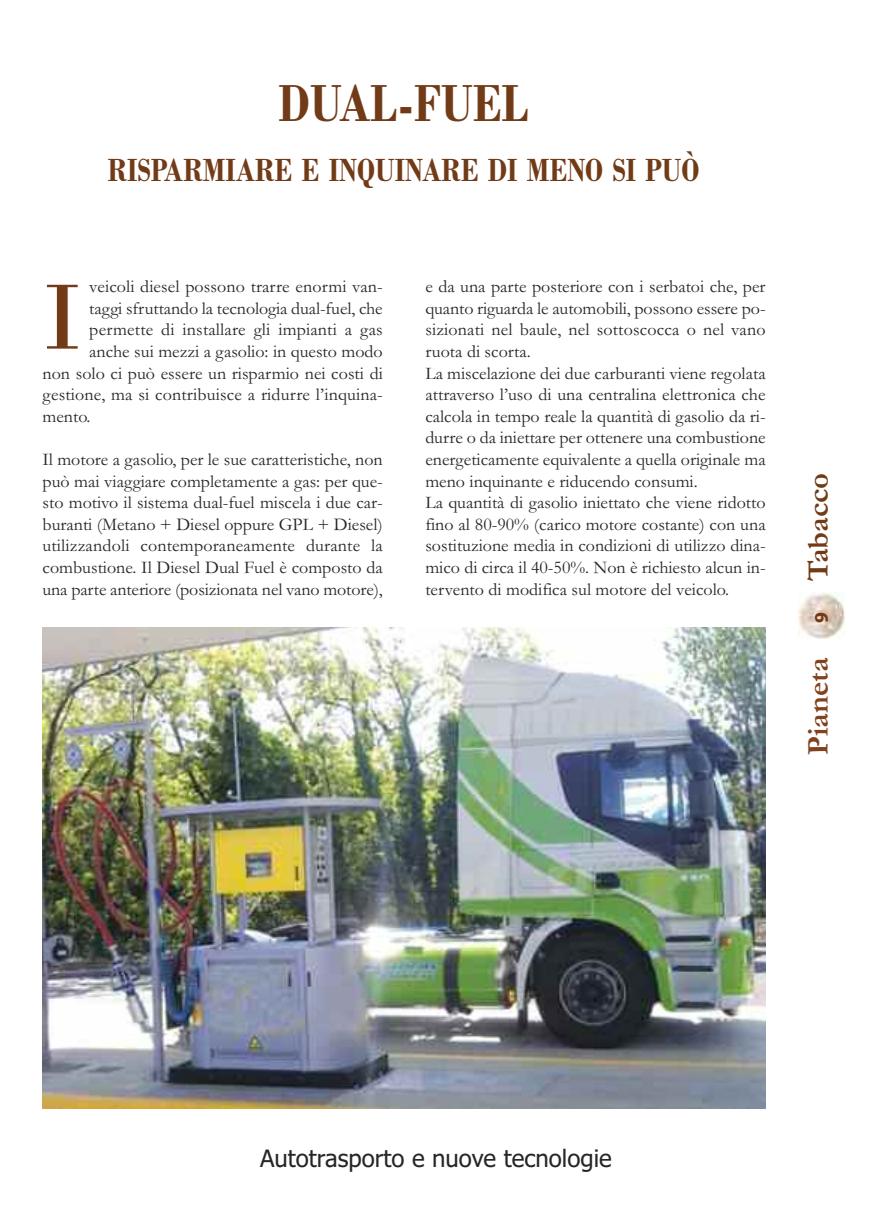
<style>
.page{position:relative;width:872px;height:1212px;background:#fff}
.page>*{position:absolute;margin:0;border:0;box-sizing:border-box;transform-origin:0 0}
.t1{font:97.5px "Bodoni";color:#713b17;scale:.95 1}
.t2{font:700 54.75px "Bodoni";color:#713b17;scale:.82 1}
.t3{font:700 33.75px "Bodoni";color:#713b17;scale:.82 1}
.t4{font:700 30.6px "Garamond";color:#81421e}
.t5{font:700 30.6px "Garamond";color:#713b17}
.t6{font:24px "Tahoma";color:#272627}
.t7{font:18px/21.6px "Garamond";color:#272627;text-align:justify}
.t8{font:700 17.25px "Tahoma";color:#713b17}
</style>
<div class="page">
<img style="left:798px;top:592px;width:46px;height:46px">
<img style="left:43px;top:628px;width:722px;height:480px">
<h2 class="t2" style="left:278px;top:71px;width:306px">DUAL-FUEL</h2>
<h3 class="t3" style="left:108px;top:149px;width:723px">RISPARMIARE E INQUINARE DI MENO SI PUÒ</h3>
<p class="t7" style="left:89px;top:275px;width:295px">veicoli diesel possono trarre enormi van-</p>
<p class="t7" style="left:89px;top:297px;width:295px">taggi sfruttando la tecnologia dual-fuel, che</p>
<p class="t7" style="left:89px;top:318px;width:295px">permette di installare gli impianti a gas</p>
<p class="t7" style="left:89px;top:340px;width:295px">anche sui mezzi a gasolio: in questo modo</p>
<p class="t7" style="left:43px;top:362px;width:342px">non solo ci può essere un risparmio nei costi di</p>
<p class="t7" style="left:43px;top:383px;width:342px">gestione, ma si contribuisce a ridurre l’inquina-</p>
<p class="t7" style="left:43px;top:405px;width:50px">mento.</p>
<p class="t7" style="left:43px;top:448px;width:342px">Il motore a gasolio, per le sue caratteristiche, non può mai viaggiare completamente a gas: per que&shy;sto motivo il sistema dual-fuel miscela i due car&shy;buranti (Metano + Diesel oppure GPL + Diesel) utilizzandoli contemporaneamente durante la combustione. Il Diesel Dual Fuel è composto da una parte anteriore (posizionata nel vano motore),</p>
<h1 class="t1" style="left:43px;top:258px;width:43px">I</h1>
<p class="t7" style="left:425px;top:275px;width:342px;text-align:left">e da una parte posteriore con i serbatoi che, per quanto riguarda le automobili, possono essere po&shy;sizionati nel baule, nel sottoscocca o nel vano ruota di scorta.<br>La miscelazione dei due carburanti viene regolata attraverso l’uso di una centralina elettronica che calcola in tempo reale la quantità di gasolio da ri&shy;durre o da iniettare per ottenere una combustione energeticamente equivalente a quella originale ma meno inquinante e riducendo consumi.<br>La quantità di gasolio iniettato che viene ridotto fino al 80-90% (carico motore costante) con una sostituzione media in condizioni di utilizzo dina&shy;mico di circa il 40-50%. Non è richiesto alcun in&shy;tervento di modifica sul motore del veicolo.</p>
<h3 class="t5" style="left:799px;top:581px;width:110px;rotate:-90deg">Tabacco</h3>
<p class="t8" style="left:811px;top:623px;width:13px;rotate:-90deg">9</p>
<h3 class="t4" style="left:799px;top:755px;width:99px;rotate:-90deg">Pianeta</h3>
<h3 class="t6" style="left:260px;top:1144px;width:353px">Autotrasporto e nuove tecnologie</h3>
</div>
